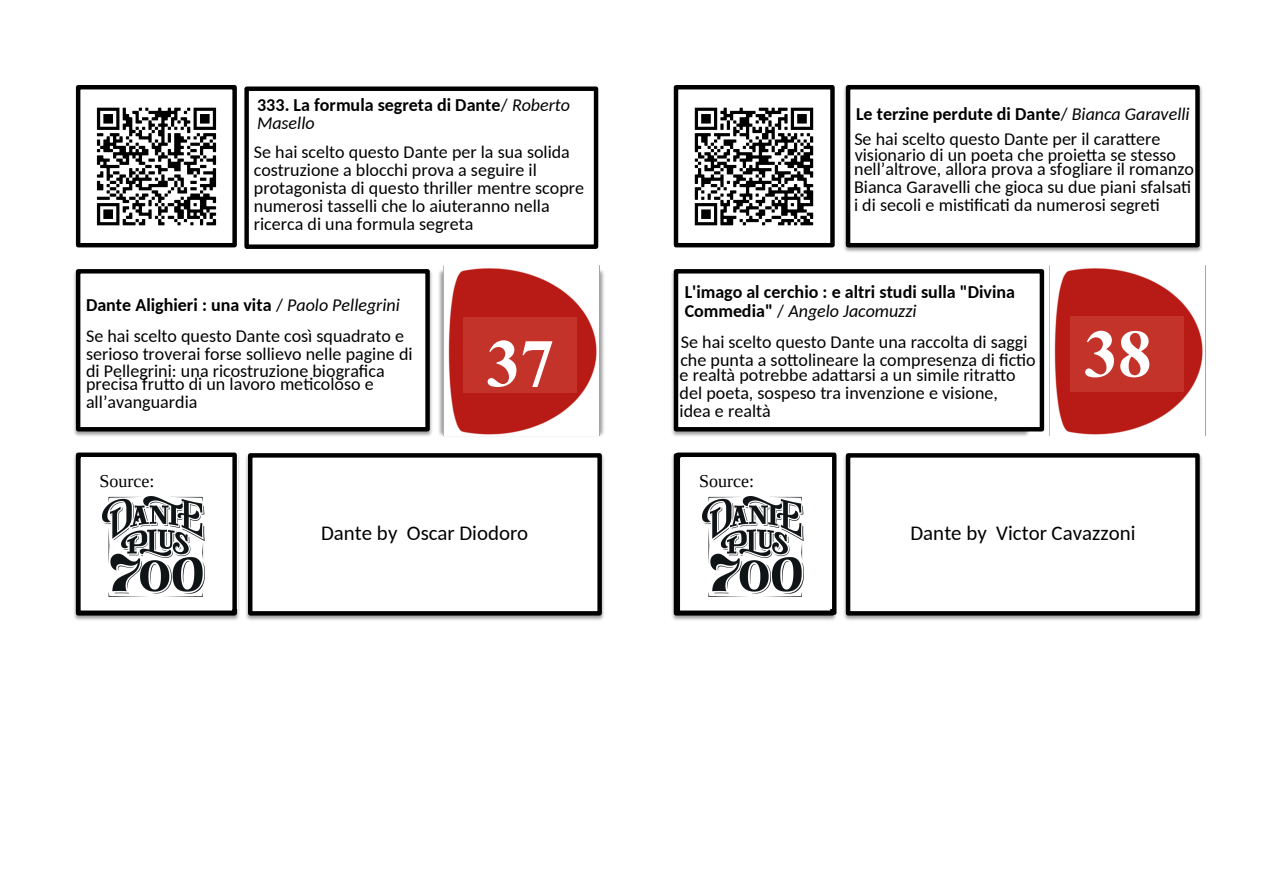
<style>
.page{position:relative;width:1263px;height:893px;background:#fff}
.page>*{position:absolute;margin:0;border:0;box-sizing:border-box;transform-origin:0 0}
.t1{font:700 67.65px "Times New Roman";color:#fff}
.t2{font:20.85px "Carlito";color:#000}
.t3{font:18px/18px "Carlito";color:#000}
.t4{font:700 18px/18px "Carlito";color:#000}
.t5{font:18px "Liberation Serif";color:#000}
.s1{font-weight:400}
.s2{font-weight:400;font-style:italic}
.s3{font-weight:700}
.s4{font-style:italic}
</style>
<div class="page">
<div style="left:244px;top:86px;width:354px;height:163px;border:4px solid #000"></div>
<img style="left:96px;top:107px;width:121px;height:119px">
<div style="left:76px;top:85px;width:161px;height:162px;border:4px solid #000"></div>
<img style="left:74px;top:270px;width:530px;height:166px">
<img style="left:74px;top:322px;width:364px;height:82px">
<div style="left:78px;top:271px;width:350px;height:158px;background:#fff"></div>
<div style="left:76px;top:269px;width:354px;height:162px;border:4px solid #000"></div>
<img style="left:443px;top:265px;width:157px;height:171px">
<img style="left:74px;top:454px;width:530px;height:166px">
<div style="left:250px;top:455px;width:350px;height:158px;background:#fff"></div>
<div style="left:248px;top:453px;width:354px;height:162px;border:4px solid #000"></div>
<img style="left:844px;top:86px;width:358px;height:166px">
<div style="left:848px;top:87px;width:349px;height:158px;background:#fff"></div>
<div style="left:846px;top:85px;width:354px;height:162px;border:4px solid #000"></div>
<img style="left:694px;top:107px;width:120px;height:119px">
<div style="left:674px;top:85px;width:161px;height:162px;border:4px solid #000"></div>
<img style="left:672px;top:270px;width:361px;height:166px">
<div style="left:676px;top:272px;width:374px;height:158px;background:#fff"></div>
<div style="left:674px;top:269px;width:370px;height:162px;border:4px solid #000"></div>
<img style="left:1049px;top:265px;width:157px;height:171px">
<img style="left:672px;top:454px;width:530px;height:166px">
<div style="left:848px;top:455px;width:349px;height:158px;background:#fff"></div>
<div style="left:846px;top:453px;width:354px;height:162px;border:4px solid #000"></div>
<div style="left:1070px;top:316px;width:113px;height:76px;background:#c3332a"></div>
<div style="left:463px;top:317px;width:114px;height:76px;background:#c3332a"></div>
<div style="left:82px;top:451px;width:156px;height:158px;background:#fff"></div>
<div style="left:76px;top:452px;width:161px;height:163px;border:4px solid #000"></div>
<img style="left:103px;top:496px;width:101px;height:100px">
<div style="left:681px;top:451px;width:157px;height:158px;background:#fff"></div>
<div style="left:675px;top:452px;width:161px;height:163px;border:4px solid #000"></div>
<img style="left:702px;top:496px;width:102px;height:100px">
<p class="t4" style="left:257px;top:98px;width:314px">333. La formula segreta di Dante<span class="s1">/</span> <span class="s2">Roberto<br>Masello</span></p>
<p class="t3" style="left:254px;top:144px;width:332px">Se hai scelto questo Dante per la sua solida costruzione a blocchi prova a seguire il protagonista di questo thriller mentre scopre numerosi tasselli che lo aiuteranno nella ricerca di una formula segreta</p>
<p class="t3" style="left:854px;top:103px;width:337px;line-height:25.5px"><span class="s3">Le terzine perdute di Dante</span>/ <span class="s4">Bianca Garavelli<br></span>Se hai scelto questo Dante per il caratere</p>
<p class="t3" style="left:854px;top:150px;width:342px;line-height:13.8px">visionario di un poeta che proieta se stesso nell’altrove, allora prova a sfogliare il romanzo</p>
<p class="t3" style="left:854px;top:180px;width:339px">Bianca Garavelli che gioca su due piani sfalsat i di secoli e mistficat da numerosi segret</p>
<p class="t3" style="left:86px;top:291px;width:320px;line-height:30.8px"><span class="s3">Dante Alighieri : una vita</span> / <span class="s4">Paolo Pellegrini<br></span>Se hai scelto questo Dante così squadrato e</p>
<p class="t3" style="left:86px;top:347px;width:328px;line-height:16.5px">serioso troverai forse sollievo nelle pagine di di Pellegrini: una ricostruzione biografica</p>
<p class="t3" style="left:86px;top:376px;width:289px">precisa fruto di un lavoro metcoloso e all’avanguardia</p>
<p class="t4" style="left:685px;top:285px;width:332px">L'imago al cerchio : e altri studi sulla "Divina<br>Commedia" <span class="s1">/</span> <span class="s2">Angelo Jacomuzzi</span></p>
<p class="t3" style="left:680px;top:335px;width:357px;line-height:17.1px">Se hai scelto questo Dante una raccolta di saggi che punta a sotolineare la compresenza di ficto</p>
<p class="t3" style="left:680px;top:367px;width:337px">e realtà potrebbe adatarsi a un simile ritrato del poeta, sospeso tra invenzione e visione, idea e realtà</p>
<h1 class="t1" style="left:486px;top:326px;width:69px">37</h1>
<h1 class="t1" style="left:1084px;top:316px;width:69px">38</h1>
<p class="t5" style="left:100px;top:471px;width:56px">Source:</p>
<p class="t5" style="left:699px;top:471px;width:56px">Source:</p>
<p class="t2" style="left:321px;top:524px;width:209px">Dante by Oscar Diodoro</p>
<p class="t2" style="left:910px;top:524px;width:226px">Dante by Victor Cavazzoni</p>
</div>
